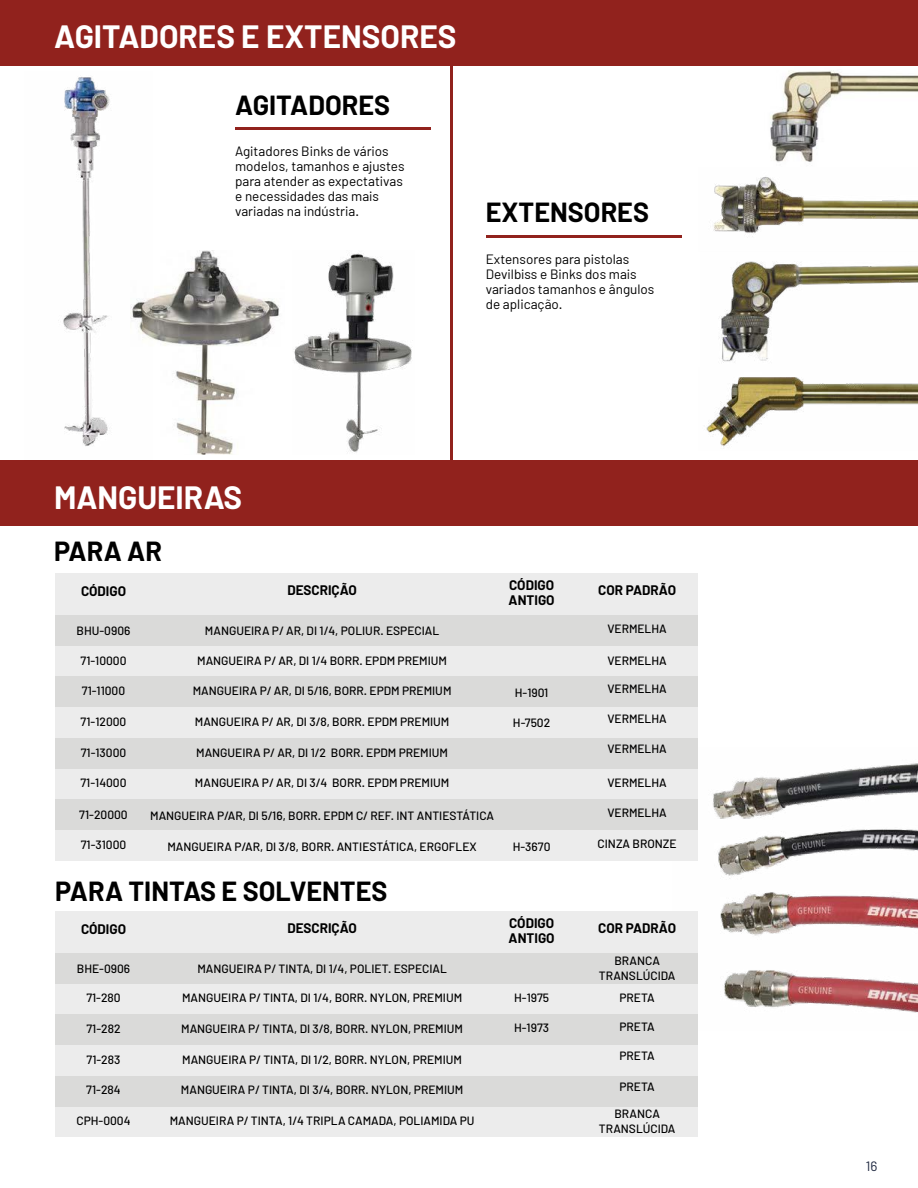
<style>
.page{position:relative;width:918px;height:1188px;background:#fff}
.page>*{position:absolute;margin:0;border:0;box-sizing:border-box;transform-origin:0 0}
.t1{font:700 31.5px "Barlow";color:#fff}
.t2{font:700 27px "Barlow";color:#000}
.t3{font:13.5px/15px "Barlow";color:#000}
.t4{font:700 13.5px/15px "Barlow";color:#000}
.t5{font:13.5px "Barlow";color:#1d263e}
.t6{font:500 12px/15px "Barlow";color:#000;text-align:center}
</style>
<div class="page">
<img style="left:713px;top:70px;width:205px;height:167px">
<img style="left:719px;top:261px;width:199px;height:102px">
<img style="left:706px;top:377px;width:212px;height:70px">
<img style="left:673px;top:747px;width:245px;height:283px">
<div style="left:0;top:460px;width:918px;height:66px;background:#91221d"></div>
<div style="left:0;top:0;width:918px;height:66px;background:#91221d"></div>
<div style="left:55px;top:574px;width:642px;height:41px;background:#ececec"></div>
<div style="left:55px;top:912px;width:642px;height:41px;background:#ececec"></div>
<div style="left:55px;top:707px;width:642px;height:31px;background:#ececec"></div>
<div style="left:55px;top:1045px;width:642px;height:31px;background:#ececec"></div>
<div style="left:55px;top:646px;width:642px;height:30px;background:#ececec"></div>
<div style="left:55px;top:983px;width:642px;height:31px;background:#ececec"></div>
<div style="left:55px;top:769px;width:642px;height:30px;background:#ececec"></div>
<div style="left:55px;top:830px;width:642px;height:31px;background:#ececec"></div>
<div style="left:55px;top:1106px;width:642px;height:31px;background:#ececec"></div>
<div style="left:55px;top:615px;width:642px;height:31px;background:#dadad9"></div>
<div style="left:55px;top:953px;width:642px;height:30px;background:#dadad9"></div>
<div style="left:55px;top:738px;width:642px;height:31px;background:#dadad9"></div>
<div style="left:55px;top:1076px;width:642px;height:30px;background:#dadad9"></div>
<div style="left:55px;top:676px;width:642px;height:31px;background:#dadad9"></div>
<div style="left:55px;top:1014px;width:642px;height:31px;background:#dadad9"></div>
<div style="left:55px;top:799px;width:642px;height:31px;background:#dadad9"></div>
<hr style="left:235px;top:127px;width:196px;height:3px;background:#91221d">
<hr style="left:450px;top:65px;width:3px;height:413px;background:#91221d">
<hr style="left:486px;top:235px;width:195px;height:3px;background:#91221d">
<img style="left:153px;top:250px;width:127px;height:205px">
<img style="left:294px;top:253px;width:118px;height:199px">
<img style="left:63px;top:77px;width:90px;height:369px">
<h1 class="t1" style="left:54px;top:17px;width:404px">AGITADORES E EXTENSORES</h1>
<h2 class="t2" style="left:235px;top:88px;width:156px">AGITADORES</h2>
<p class="t3" style="left:235px;top:144px;width:171px">Agitadores Binks de vários modelos, tamanhos e ajustes para atender as expectativas e necessidades das mais variadas na indústria.</p>
<h2 class="t2" style="left:486px;top:196px;width:165px">EXTENSORES</h2>
<p class="t3" style="left:486px;top:251px;width:170px">Extensores para pistolas<br>Devilbiss e Binks dos mais variados tamanhos e ângulos de aplicação.</p>
<h1 class="t1" style="left:54px;top:478px;width:190px">MANGUEIRAS</h1>
<h2 class="t2" style="left:54px;top:535px;width:109px">PARA AR</h2>
<p class="t4" style="left:81px;top:584px;width:47px">CÓDIGO</p>
<p class="t4" style="left:287px;top:583px;width:71px">DESCRIÇÃO</p>
<p class="t4" style="left:509px;top:577px;width:47px">CÓDIGO<br>ANTIGO</p>
<p class="t4" style="left:598px;top:583px;width:79px">COR PADRÃO</p>
<p class="t6" style="left:77px;top:623px;width:55px">BHU-0906</p>
<p class="t6" style="left:205px;top:623px;width:236px">MANGUEIRA P/ AR, DI 1/4, POLIUR. ESPECIAL</p>
<p class="t6" style="left:607px;top:621px;width:61px">VERMELHA</p>
<p class="t6" style="left:81px;top:652px;width:48px">71-10000</p>
<p class="t6" style="left:197px;top:653px;width:251px">MANGUEIRA P/ AR, DI 1/4 BORR. EPDM PREMIUM</p>
<p class="t6" style="left:607px;top:653px;width:61px">VERMELHA</p>
<p class="t6" style="left:82px;top:683px;width:45px">71-11000</p>
<p class="t6" style="left:193px;top:683px;width:260px">MANGUEIRA P/ AR, DI 5/16, BORR. EPDM PREMIUM</p>
<p class="t6" style="left:515px;top:685px;width:35px">H-1901</p>
<p class="t6" style="left:607px;top:681px;width:61px">VERMELHA</p>
<p class="t6" style="left:81px;top:714px;width:47px">71-12000</p>
<p class="t6" style="left:195px;top:714px;width:256px">MANGUEIRA P/ AR, DI 3/8, BORR. EPDM PREMIUM</p>
<p class="t6" style="left:513px;top:715px;width:39px">H-7502</p>
<p class="t6" style="left:607px;top:711px;width:61px">VERMELHA</p>
<p class="t6" style="left:81px;top:744px;width:47px">71-13000</p>
<p class="t6" style="left:196px;top:745px;width:253px">MANGUEIRA P/ AR, DI 1/2 BORR. EPDM PREMIUM</p>
<p class="t6" style="left:607px;top:741px;width:61px">VERMELHA</p>
<p class="t6" style="left:80px;top:775px;width:48px">71-14000</p>
<p class="t6" style="left:79px;top:807px;width:50px">71-20000</p>
<p class="t6" style="left:81px;top:837px;width:47px">71-31000</p>
<p class="t6" style="left:195px;top:775px;width:256px">MANGUEIRA P/ AR, DI 3/4 BORR. EPDM PREMIUM</p>
<p class="t6" style="left:150px;top:808px;width:345px">MANGUEIRA P/AR, DI 5/16, BORR. EPDM C/ REF. INT ANTIESTÁTICA</p>
<p class="t6" style="left:167px;top:839px;width:311px">MANGUEIRA P/AR, DI 3/8, BORR. ANTIESTÁTICA, ERGOFLEX</p>
<p class="t6" style="left:513px;top:839px;width:39px">H-3670</p>
<p class="t6" style="left:607px;top:775px;width:61px">VERMELHA</p>
<p class="t6" style="left:607px;top:805px;width:61px">VERMELHA</p>
<p class="t6" style="left:598px;top:836px;width:81px">CINZA BRONZE</p>
<h2 class="t2" style="left:55px;top:875px;width:334px">PARA TINTAS E SOLVENTES</h2>
<p class="t4" style="left:81px;top:921px;width:47px">CÓDIGO</p>
<p class="t4" style="left:287px;top:920px;width:71px">DESCRIÇÃO</p>
<p class="t4" style="left:509px;top:915px;width:47px">CÓDIGO<br>ANTIGO</p>
<p class="t4" style="left:598px;top:920px;width:79px">COR PADRÃO</p>
<p class="t6" style="left:77px;top:961px;width:55px">BHE-0906</p>
<p class="t6" style="left:197px;top:961px;width:251px">MANGUEIRA P/ TINTA, DI 1/4, POLIET. ESPECIAL</p>
<p class="t6" style="left:599px;top:953px;width:78px">BRANCA<br>TRANSLÚCIDA</p>
<p class="t6" style="left:86px;top:990px;width:36px">71-280</p>
<p class="t6" style="left:182px;top:990px;width:282px">MANGUEIRA P/ TINTA, DI 1/4, BORR. NYLON, PREMIUM</p>
<p class="t6" style="left:514px;top:990px;width:37px">H-1975</p>
<p class="t6" style="left:619px;top:990px;width:37px">PRETA</p>
<p class="t6" style="left:86px;top:1021px;width:36px">71-282</p>
<p class="t6" style="left:181px;top:1021px;width:283px">MANGUEIRA P/ TINTA, DI 3/8, BORR. NYLON, PREMIUM</p>
<p class="t6" style="left:514px;top:1020px;width:37px">H-1973</p>
<p class="t6" style="left:619px;top:1019px;width:37px">PRETA</p>
<p class="t6" style="left:87px;top:1052px;width:35px">71-283</p>
<p class="t6" style="left:182px;top:1052px;width:281px">MANGUEIRA P/ TINTA, DI 1/2, BORR. NYLON, PREMIUM</p>
<p class="t6" style="left:619px;top:1048px;width:37px">PRETA</p>
<p class="t6" style="left:86px;top:1082px;width:36px">71-284</p>
<p class="t6" style="left:181px;top:1082px;width:284px">MANGUEIRA P/ TINTA, DI 3/4, BORR. NYLON, PREMIUM</p>
<p class="t6" style="left:619px;top:1079px;width:37px">PRETA</p>
<p class="t6" style="left:76px;top:1113px;width:56px">CPH-0004</p>
<p class="t6" style="left:170px;top:1113px;width:306px">MANGUEIRA P/ TINTA, 1/4 TRIPLA CAMADA, POLIAMIDA PU</p>
<p class="t6" style="left:599px;top:1106px;width:78px">BRANCA<br>TRANSLÚCIDA</p>
<p class="t5" style="left:866px;top:1158px;width:13px">16</p>
</div>
